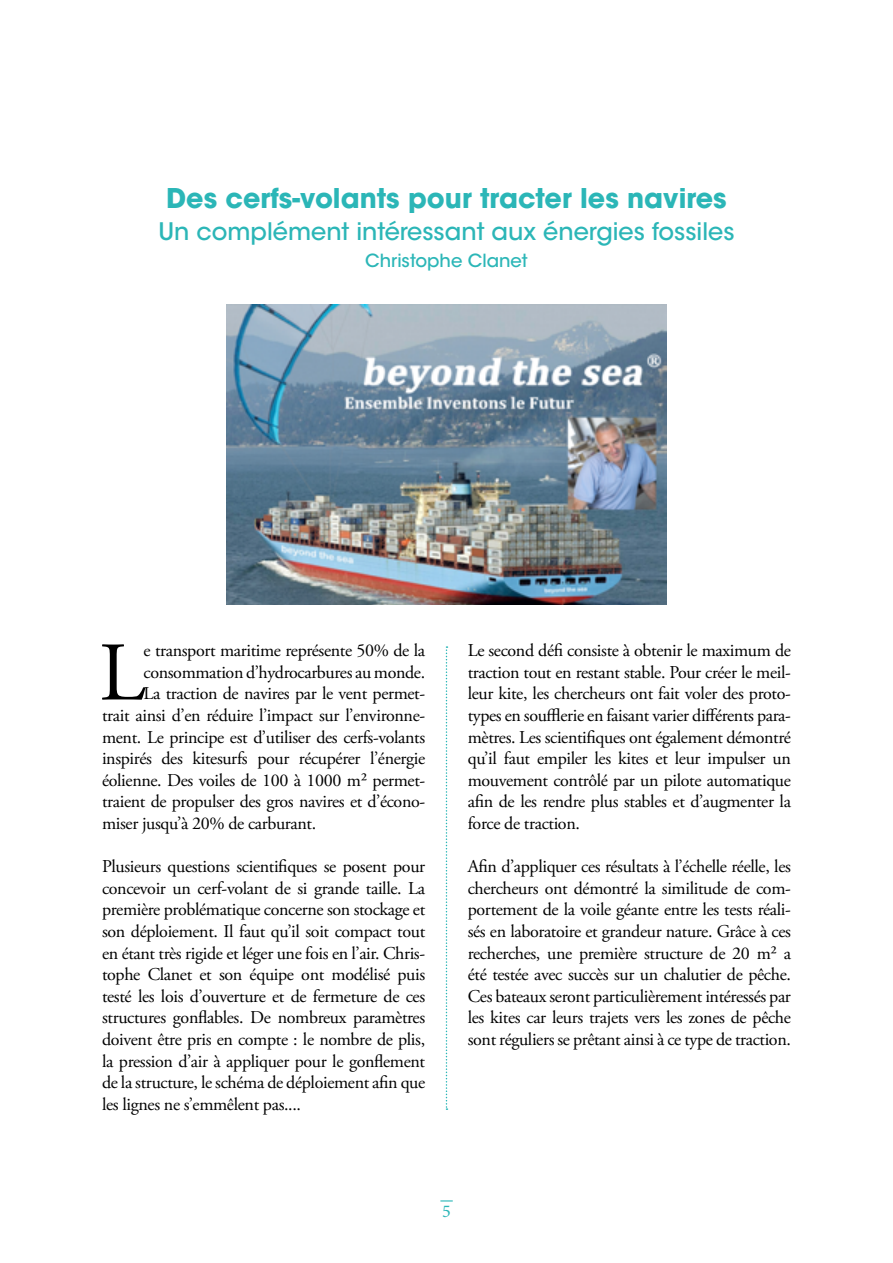
<style>
.page{position:relative;width:893px;height:1263px;background:#fff}
.page>*{position:absolute;margin:0;border:0;box-sizing:border-box;transform-origin:0 0}
.t1{font:83.1px "Adobe Garamond Pro";color:#000}
.t2{font:700 27px "ITC Avant Garde Std";color:#2bb6b7}
.t3{font:500 24px "ITC Avant Garde Std";color:#2bb6b7}
.t4{font:18px/21.6px "Adobe Garamond Pro";letter-spacing:-.02em;color:#000;text-align:justify}
.t5{font:500 18px "ITC Avant Garde Std";color:#2bb6b7}
.t6{font:18px "Minion Pro";color:#2bb6b7}
</style>
<div class="page">
<svg style="left:440px;top:1200px;width:13px;height:1px"></svg>
<svg style="left:446px;top:646px;width:1px;height:464px"></svg>
<img style="left:226px;top:304px;width:441px;height:300px">
<h2 class="t2" style="left:166px;top:180px;width:562px">Des cerfs-volants pour tracter les navires</h2>
<h3 class="t3" style="left:158px;top:217px;width:578px">Un complément intéressant aux énergies fossiles</h3>
<p class="t5" style="left:365px;top:249px;width:164px">Christophe Clanet</p>
<h1 class="t1" style="left:99px;top:623px;width:47px">L</h1>
<p class="t4" style="left:144px;top:640px;width:283px">e transport maritime représente 50% de la</p>
<p class="t4" style="left:144px;top:662px;width:283px">consommation d’hydrocarbures au monde.</p>
<p class="t4" style="left:144px;top:683px;width:283px">La traction de navires par le vent permet-</p>
<p class="t4" style="left:102px;top:705px;width:325px">trait ainsi d’en réduire l’impact sur l’environne-</p>
<p class="t4" style="left:102px;top:727px;width:325px">ment. Le principe est d’utiliser des cerfs-volants</p>
<p class="t4" style="left:102px;top:748px;width:325px">inspirés des kitesurfs pour récupérer l’énergie</p>
<p class="t4" style="left:102px;top:770px;width:325px">éolienne. Des voiles de 100 à 1000 m² permet-</p>
<p class="t4" style="left:102px;top:791px;width:325px">traient de propulser des gros navires et d’écono-</p>
<p class="t4" style="left:102px;top:813px;width:216px">miser jusqu’à 20% de carburant.</p>
<p class="t4" style="left:102px;top:856px;width:325px">Plusieurs questions scientifiques se posent pour concevoir un cerf-volant de si grande taille. La première problématique concerne son stockage et son déploiement. Il faut qu’il soit compact tout en étant très rigide et léger une fois en l’air. Chris&shy;tophe Clanet et son équipe ont modélisé puis testé les lois d’ouverture et de fermeture de ces structures gonflables. De nombreux paramètres doivent être pris en compte : le nombre de plis, la pression d’air à appliquer pour le gonflement de la structure, le schéma de déploiement afin que les lignes ne s’emmêlent pas....</p>
<p class="t4" style="left:468px;top:640px;width:325px">Le second défi consiste à obtenir le maximum de traction tout en restant stable. Pour créer le meil&shy;leur kite, les chercheurs ont fait voler des proto&shy;types en soufflerie en faisant varier différents para&shy;mètres. Les scientifiques ont également démontré qu’il faut empiler les kites et leur impulser un mouvement contrôlé par un pilote automatique afin de les rendre plus stables et d’augmenter la force de traction.</p>
<p class="t4" style="left:468px;top:856px;width:325px">Afin d’appliquer ces résultats à l’échelle réelle, les chercheurs ont démontré la similitude de com&shy;portement de la voile géante entre les tests réali&shy;sés en laboratoire et grandeur nature. Grâce à ces recherches, une première structure de 20 m² a été testée avec succès sur un chalutier de pêche.<br>Ces bateaux seront particulièrement intéressés par les kites car leurs trajets vers les zones de pêche sont réguliers se prêtant ainsi à ce type de traction.</p>
<p class="t6" style="left:442px;top:1199px;width:10px">5</p>
</div>
